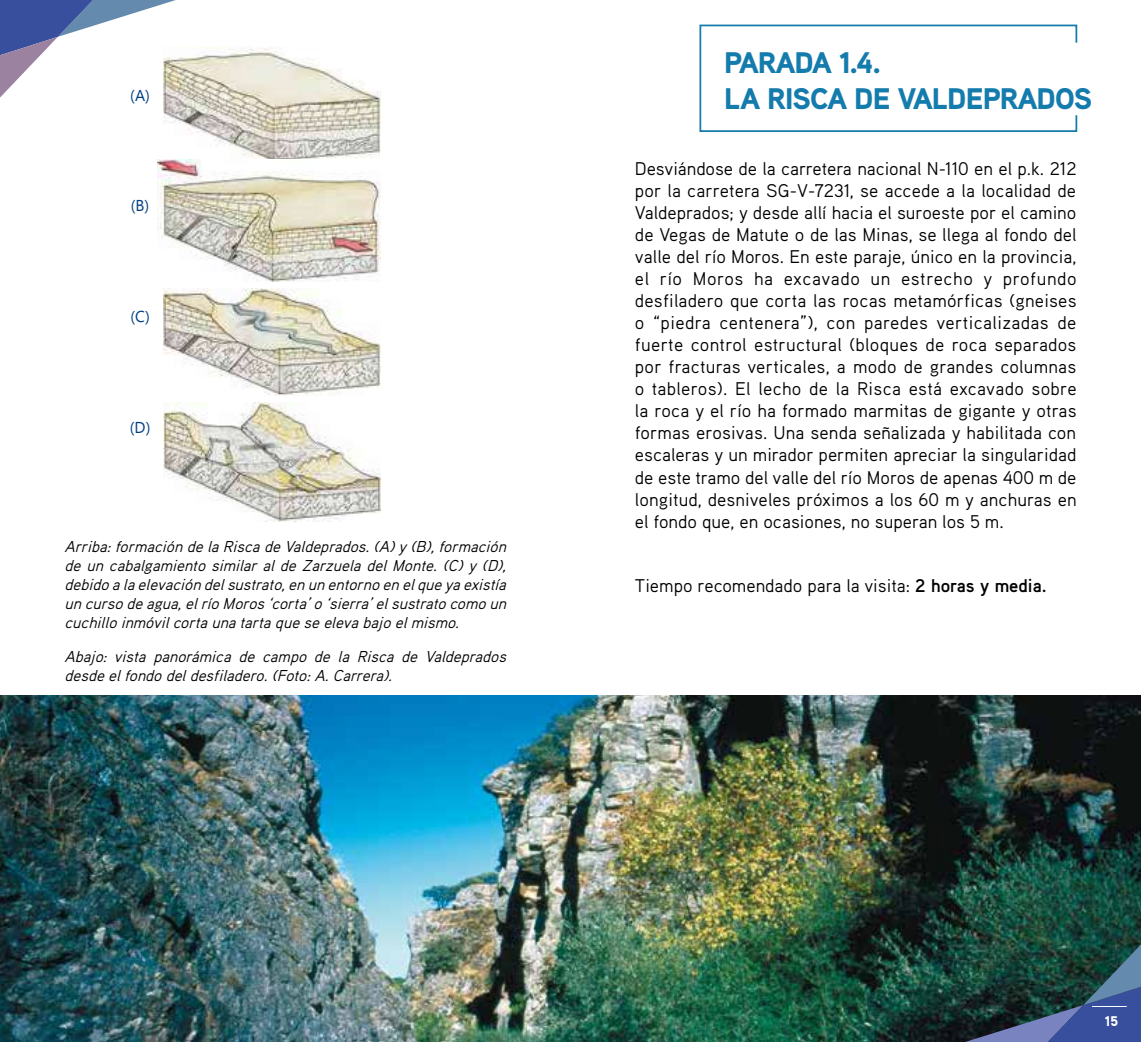
<style>
.page{position:relative;width:1141px;height:1042px;background:#fff}
.page>*{position:absolute;margin:0;border:0;box-sizing:border-box;transform-origin:0 0}
.t1{font:900 29.75px/35.7px "Aaux Pro";letter-spacing:-.03em;color:#147bad}
.t2{font:18.38px/22.1px "Aaux Pro";color:#000;text-align:justify}
.t3{font:italic 15.75px/18.9px "Aaux Pro";color:#000;text-align:justify}
.t4{font:900 14px "Aaux Pro";color:#fff}
.s1{font-weight:700}
</style>
<div class="page">
<img style="left:0;top:695px;width:1141px;height:347px">
<svg style="left:965px;top:944px;width:176px;height:98px;background:#2a4a5b"></svg>
<hr style="left:1092px;top:1006px;width:35px;height:1px;background:#fff">
<img style="left:164px;top:288px;width:216px;height:108px">
<img style="left:163px;top:402px;width:217px;height:119px">
<img style="left:164px;top:46px;width:216px;height:114px">
<svg style="left:699px;top:24px;width:379px;height:108px"></svg>
<img style="left:158px;top:160px;width:222px;height:122px">
<svg style="left:0;top:0;width:176px;height:103px"></svg>
<p class="t3" style="left:64px;top:537px;width:448px">Arriba:formacióndelaRiscadeValdeprados.(A)y(B),formación de un cabalgamiento similar al de Zarzuela del Monte. (C) y (D), debidoalaelevacióndelsustrato,enunentornoenelqueyaexistía uncursodeagua,elríoMoros‘corta’o‘sierra’elsustratocomoun cuchilloinmóvilcortaunatartaqueseelevabajoelmismo.</p>
<p class="t3" style="left:64px;top:646px;width:448px">Abajo: vista panorámica de campo de la Risca de Valdeprados desdeelfondodeldesfiladero.(Foto:A.Carrera).</p>
<h1 class="t1" style="left:724px;top:44px;width:369px">PARADA 1.4.<br>LA RISCA DE VALDEPRADOS</h1>
<p class="t2" style="left:635px;top:157px;width:443px">Desviándose de la carretera nacional N-110 en el p.k. 212 por la carretera SG-V-7231, se accede a la localidad de Valdeprados; y desde allí hacia el suroeste por el camino de Vegas de Matute o de las Minas, se llega al fondo del valle del río Moros. En este paraje, único en la provincia, el río Moros ha excavado un estrecho y profundo desfiladero que corta las rocas metamórficas (gneises o “piedra centenera”), con paredes verticalizadas de fuerte control estructural (bloques de roca separados por fracturas verticales, a modo de grandes columnas o tableros). El lecho de la Risca está excavado sobre la roca y el río ha formado marmitas de gigante y otras formas erosivas. Una senda señalizada y habilitada con escaleras y un mirador permiten apreciar la singularidad de este tramo del valle del río Moros de apenas 400 m de longitud, desniveles próximos a los 60 m y anchuras en el fondo que, en ocasiones, no superan los 5 m.</p>
<p class="t2" style="left:635px;top:573px;width:413px">Tiempo recomendado para la visita: <span class="s1">2 horas y media.</span></p>
<p class="t4" style="left:1105px;top:1012px;width:15px">15</p>
</div>
